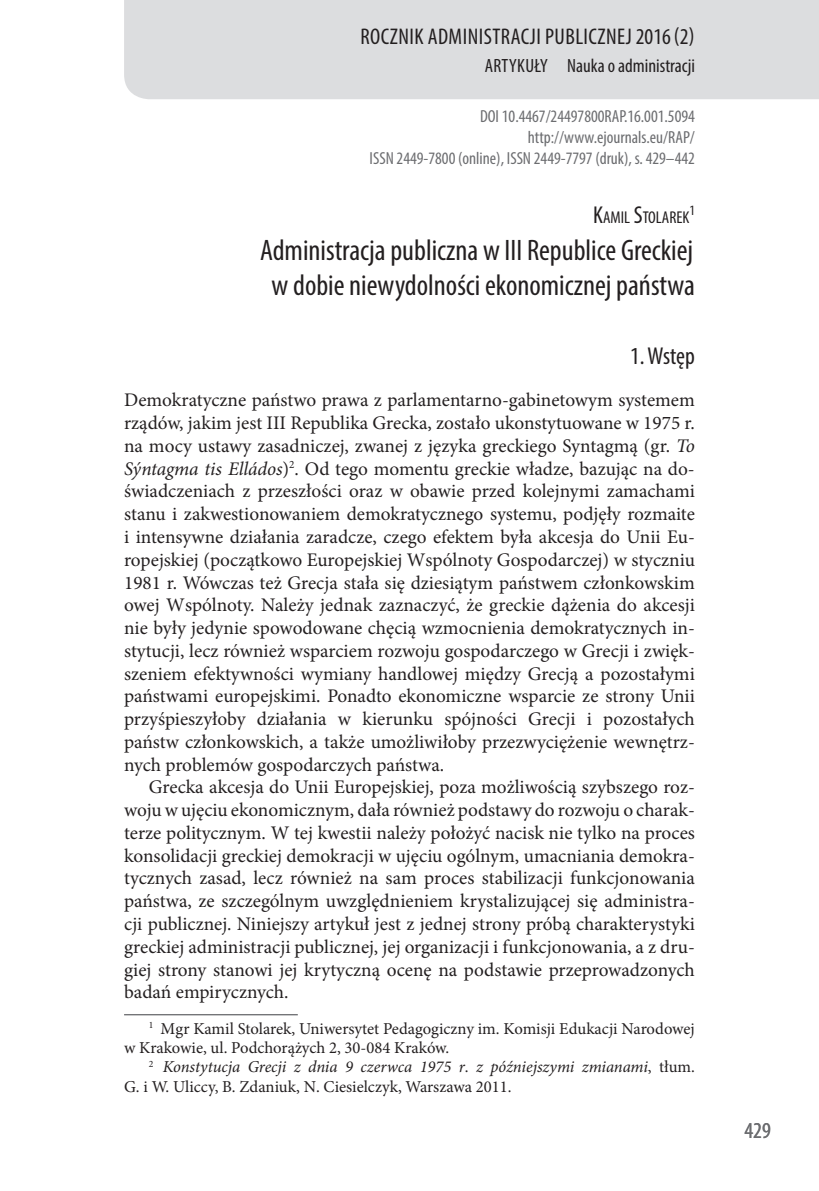
<style>
.page{position:relative;width:819px;height:1191px;background:#fff}
.page>*{position:absolute;margin:0;border:0;box-sizing:border-box;transform-origin:0 0}
.t1{font:condensed 29.75px/35.7px "Myriad Pro";color:#231f20;text-align:right}
.t2{font:condensed 24.5px "Myriad Pro";letter-spacing:-.005em;color:#231f20}
.t3{font:condensed 22.75px "Myriad Pro";letter-spacing:.02em;color:#231f20}
.t4{font:condensed 22.75px "Myriad Pro";color:#6c6d70}
.t5{font:19.25px/22.8px "Minion Pro";color:#231f20;text-align:justify}
.t6{font:condensed 19.25px "Myriad Pro";color:#231f20}
.t7{font:condensed 17.5px/21px "Myriad Pro";color:#6c6d70;text-align:right}
.t8{font:condensed 17.15px "Myriad Pro";color:#231f20}
.t9{font:italic 16.62px/19.2px "Minion Pro";letter-spacing:-.005em;color:#231f20}
.t10{font:16.62px/19.2px "Minion Pro";color:#231f20}
.t11{font:condensed 14.35px "Myriad Pro";color:#231f20}
.s1{font-size:24.5px}
.s2{font-style:italic}
.s3{font-style:normal}
</style>
<div class="page">
<div style="left:124px;top:0;width:695px;height:99px;background:#dcdddf"></div>
<hr style="left:124px;top:1014px;width:174px;height:1px;background:#6c6d70">
<p class="t3" style="left:360px;top:23px;width:335px">ROCZNIK ADMINISTRACJI PUBLICZNEJ 2016(2)</p>
<p class="t6" style="left:485px;top:54px;width:211px">ARTYKUŁY Nauka o administracji</p>
<p class="t7" style="left:369px;top:106px;width:327px">DOI 10.4467/24497800RAP.16.001.5094 http://www.ejournals.eu/RAP/<br>ISSN 2449-7800 (online), ISSN 2449-7797 (druk), s. 429–442</p>
<p class="t8" style="left:593px;top:207px;width:98px"><span class="s1">K</span>AMIL <span class="s1">S</span>TOLAREK</p>
<p class="t11" style="left:689px;top:202px;width:7px">1</p>
<h1 class="t1" style="left:232px;top:231px;width:464px">Administracj publiczna w III Republice Greckiej… w dobie niewydolności ekonomicznej państwa</h1>
<h1 class="t1" style="left:260px;top:232px;width:434px">Administracja publiczna w III Republice Greckiej</h1>
<p class="t2" style="left:630px;top:341px;width:66px">1. Wstęp</p>
<p class="t5" style="left:124px;top:389px;width:572px">Demokratyczne państwo prawa z parlamentarno-gabinetowym systemem rządów, jakim jest III Republika Grecka, zostało ukonstytuowane w 1975 r. na mocy ustawy zasadniczej, zwanej z języka greckiego Syntagmą (gr. <span class="s2">To Sýntagma tis Elládos</span>)<sup>2</sup>. Od tego momentu greckie władze, bazując na do&shy;świadczeniach z przeszłości oraz w obawie przed kolejnymi zamachami stanu i zakwestionowaniem demokratycznego systemu, podjęły rozmaite i intensywne działania zaradcze, czego efektem była akcesja do Unii Eu&shy;ropejskiej (początkowo Europejskiej Wspólnoty Gospodarczej) w styczniu 1981 r. Wówczas też Grecja stała się dziesiątym państwem członkowskim owej Wspólnoty. Należy jednak zaznaczyć, że greckie dążenia do akcesji nie były jedynie spowodowane chęcią wzmocnienia demokratycznych in&shy;stytucji, lecz również wsparciem rozwoju gospodarczego w Grecji i zwięk&shy;szeniem efektywności wymiany handlowej między Grecją a pozostałymi państwami europejskimi. Ponadto ekonomiczne wsparcie ze strony Unii przyśpieszyłoby działania w kierunku spójności Grecji i pozostałych państw członkowskich, a także umożliwiłoby przezwyciężenie wewnętrz&shy;nych problemów gospodarczych państwa.</p>
<p class="t5" style="left:124px;top:776px;width:572px;text-indent:25px">Grecka akcesja do Unii Europejskiej, poza możliwością szybszego roz&shy;woju w ujęciu ekonomicznym, dała również podstawy do rozwoju o charak&shy;terze politycznym. W tej kwestii należy położyć nacisk nie tylko na proces konsolidacji greckiej demokracji w ujęciu ogólnym, umacniania demokra&shy;tycznych zasad, lecz również na sam proces stabilizacji funkcjonowania państwa, ze szczególnym uwzględnieniem krystalizującej się administra&shy;cji publicznej. Niniejszy artykuł jest z jednej strony próbą charakterystyki greckiej administracji publicznej, jej organizacji i funkcjonowania, a z dru&shy;giej strony stanowi jej krytyczną ocenę na podstawie przeprowadzonych badań empirycznych.</p>
<p class="t10" style="left:124px;top:1019px;width:572px;text-indent:25px"><sup>1</sup> Mgr Kamil Stolarek, Uniwersytet Pedagogiczny im. Komisji Edukacji Narodowej w Krakowie, ul. Podchorążych 2, 30-084 Kraków.</p>
<p class="t9" style="left:124px;top:1057px;width:572px;text-indent:25px"><sup>2</sup> Konstytucja Grecji z dnia 9 czerwca 1975 r<span class="s3">.</span> z późniejszymi zmianami<span class="s3">, tłum.<br>G. i W. Uliccy, B. Zdaniuk, N. Ciesielczyk, Warszawa 2011.</span></p>
<p class="t4" style="left:744px;top:1116px;width:28px">429</p>
</div>
